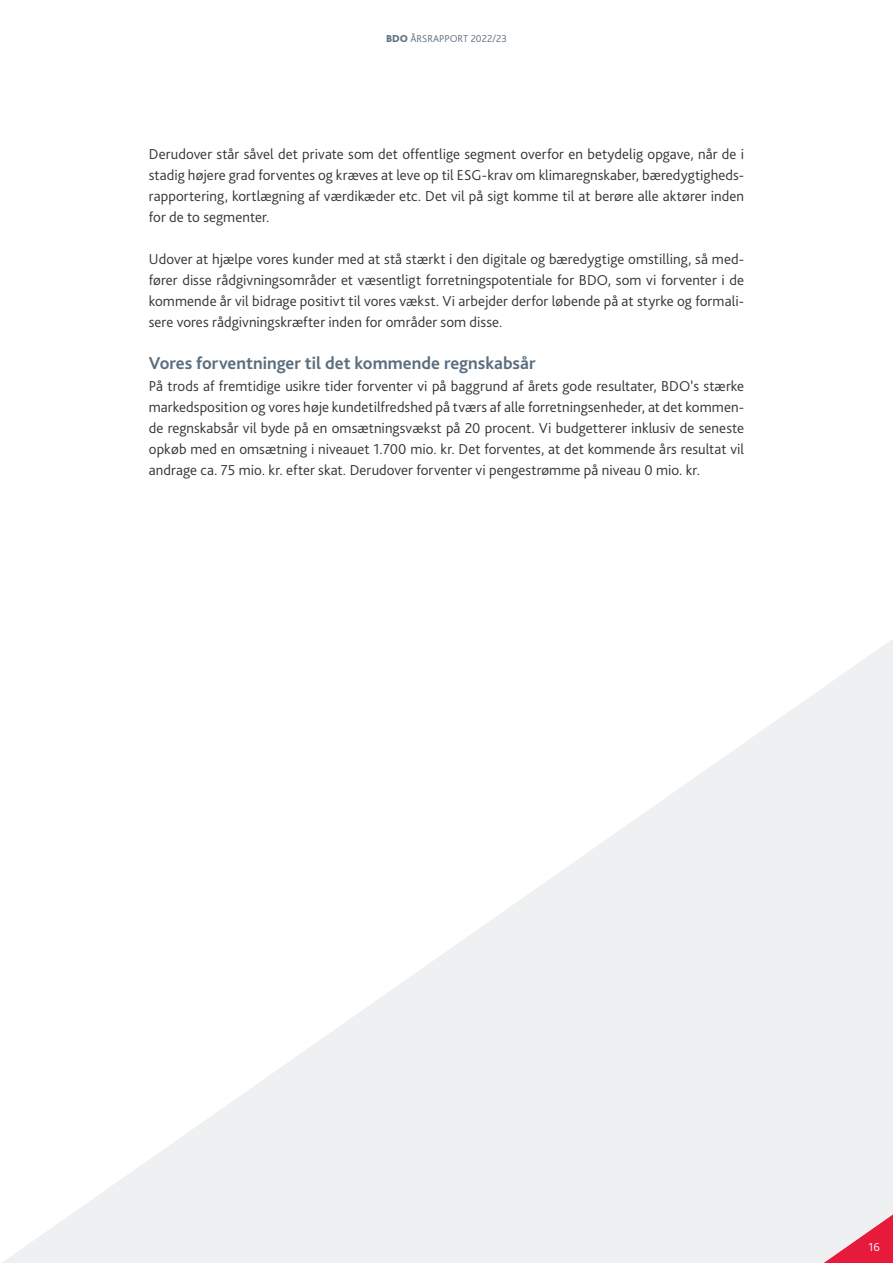
<style>
.page{position:relative;width:893px;height:1263px;background:#fff}
.page>*{position:absolute;margin:0;border:0;box-sizing:border-box;transform-origin:0 0}
.t1{font:700 18px "Bliss Pro";color:#5b6e7f}
.t2{font:300 15px/21px "Bliss Pro";color:#333;text-align:justify}
.t3{font:300 12px "Bliss Pro";color:#fff}
.t4{font:300 10.5px "Bliss Pro";color:#5b6e7f}
.s1{font-weight:800}
</style>
<div class="page">
<svg style="left:2px;top:639px;width:891px;height:624px"></svg>
<p class="t4" style="left:386px;top:32px;width:122px"><span class="s1">BDO</span> ÅRSRAPPORT 2022/23</p>
<p class="t2" style="left:149px;top:144px;width:597px">Derudover står såvel det private som det offentlige segment overfor en betydelig opgave, når de i stadig højere grad forventes og kræves at leve op til ESG-krav om klimaregnskaber, bæredygtigheds&shy;rapportering, kortlægning af værdikæder etc. Det vil på sigt komme til at berøre alle aktører inden for de to segmenter.</p>
<p class="t2" style="left:149px;top:249px;width:597px">Udover at hjælpe vores kunder med at stå stærkt i den digitale og bæredygtige omstilling, så med&shy;fører disse rådgivningsområder et væsentligt forretningspotentiale for BDO, som vi forventer i de kommende år vil bidrage positivt til vores vækst. Vi arbejder derfor løbende på at styrke og formali&shy;sere vores rådgivningskræfter inden for områder som disse.</p>
<p class="t1" style="left:149px;top:352px;width:388px">Vores forventninger til det kommende regnskabsår</p>
<p class="t2" style="left:149px;top:375px;width:597px">På trods af fremtidige usikre tider forventer vi på baggrund af årets gode resultater, BDO’s stærke markedsposition og vores høje kundetilfredshed på tværs af alle forretningsenheder, at det kommen&shy;de regnskabsår vil byde på en omsætningsvækst på 20 procent. Vi budgetterer inklusiv de seneste opkøb med en omsætning i niveauet 1.700 mio. kr. Det forventes, at det kommende års resultat vil andrage ca. 75 mio. kr. efter skat. Derudover forventer vi pengestrømme på niveau 0 mio. kr.</p>
<p class="t3" style="left:868px;top:1240px;width:13px">16</p>
</div>
